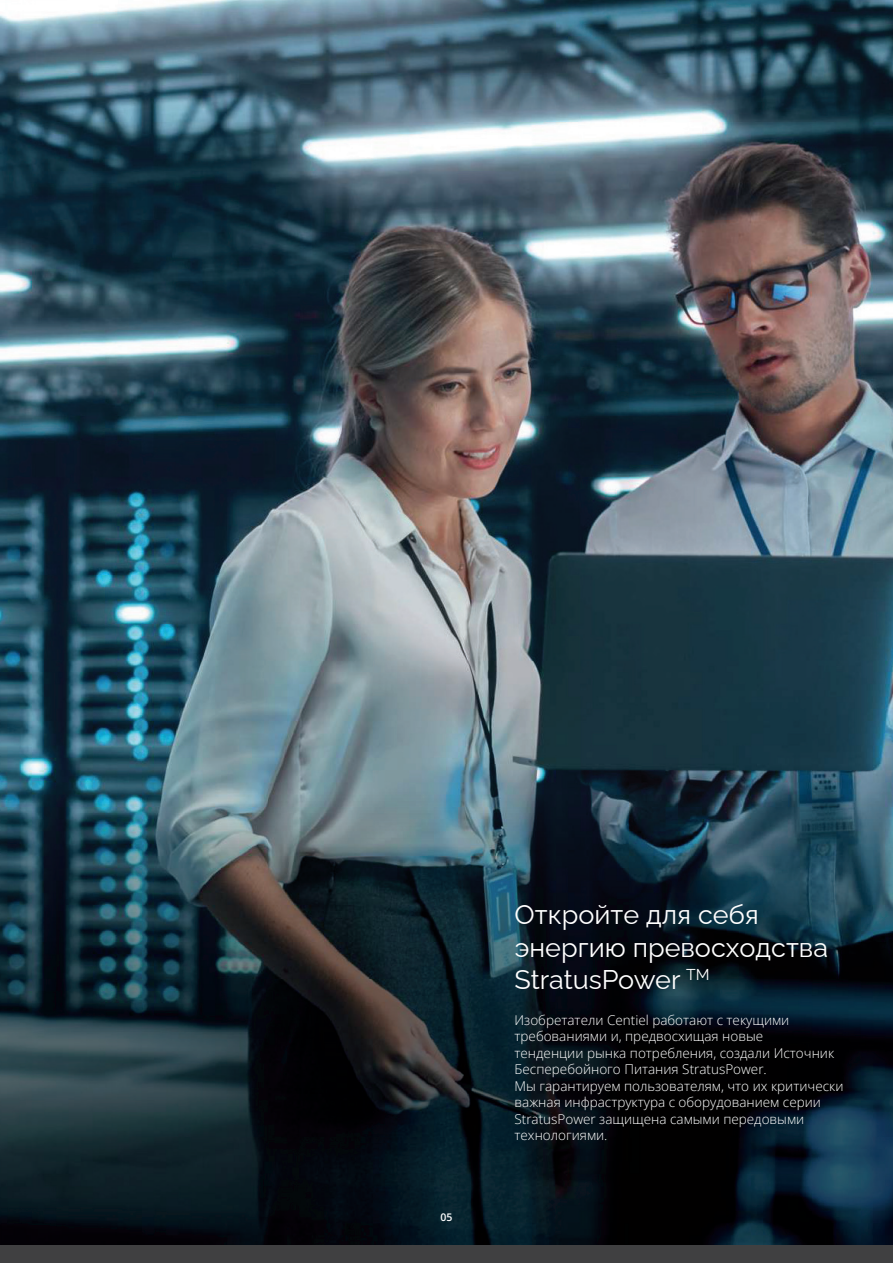
<style>
.page{position:relative;width:893px;height:1263px;background:#fff}
.page>*{position:absolute;margin:0;border:0;box-sizing:border-box;transform-origin:0 0}
.t1{font:27px "Raleway";color:#fff}
.t2{font:300 13.5px/16.5px "Open Sans";color:#fff}
.t3{font:600 10.5px "Open Sans";color:#fff}
</style>
<div class="page">
<div style="left:0;top:1239px;width:893px;height:24px;background:#404041"></div>
<img style="left:0;top:0;width:893px;height:1245px">
<img style="left:0;top:662px;width:893px;height:582px">
<img style="left:0;top:526px;width:1px;height:429px">
<p class="t3" style="left:440px;top:1210px;width:14px">05</p>
<p class="t1" style="left:514px;top:893px;width:246px">Откройте для себя</p>
<p class="t1" style="left:514px;top:926px;width:315px">энергию превосходства</p>
<p class="t1" style="left:514px;top:958px;width:196px">StratusPower <sup>TM</sup></p>
<p class="t2" style="left:514px;top:1011px;width:321px">Изобретатели Centiel работают с текущими требованиями и, предвосхищая новые тенденции рынка потребления, создали Источник Бесперебойного Питания StratusPower.</p>
<p class="t2" style="left:514px;top:1077px;width:330px">Мы гарантируем пользователям, что их критически важная инфраструктура с оборудованием серии StratusPower защищена самыми передовыми технологиями.</p>
</div>
